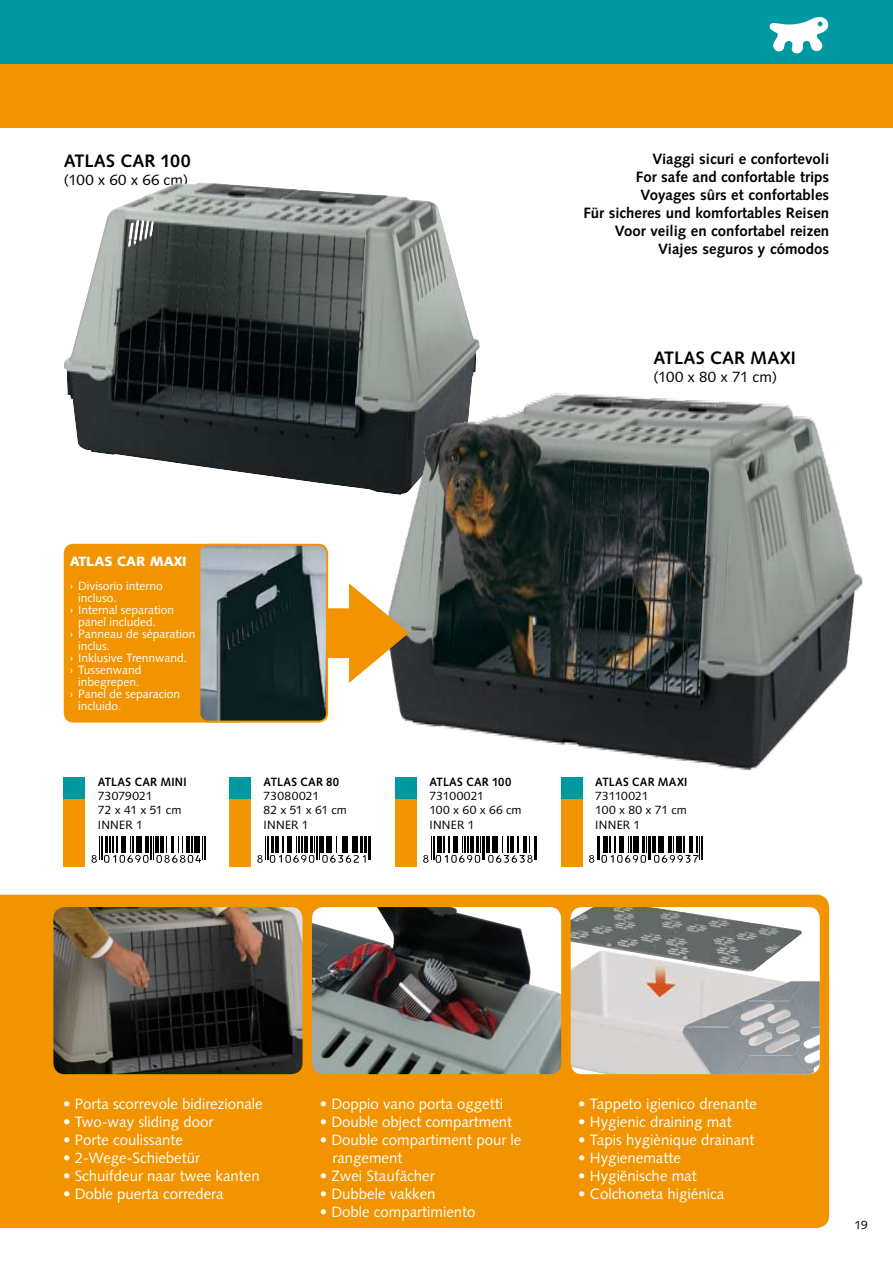
<style>
.page{position:relative;width:893px;height:1263px;background:#fff}
.page>*{position:absolute;margin:0;border:0;box-sizing:border-box;transform-origin:0 0}
.t1{font:700 18px "Syntax";letter-spacing:.01em;color:#000}
.t2{font:15px/18px "Syntax";color:#fff}
.t3{font:700 15px/18px "Syntax";color:#000;text-align:right}
.t4{font:15px "Syntax";letter-spacing:.015em;color:#000}
.t5{font:900 13.5px "Syntax";color:#fff}
.t6{font:12px "Syntax";color:#fff}
.t7{font:12px/14.4px "Syntax";letter-spacing:.015em;color:#000}
.t8{font:700 12px "Syntax";letter-spacing:.025em;color:#000;scale:.95 1}
</style>
<div class="page">
<div style="left:0;top:0;width:893px;height:64px;background:#0098a1"></div>
<div style="left:0;top:64px;width:893px;height:64px;background:#f29400"></div>
<svg style="left:769px;top:17px;width:60px;height:37px"></svg>
<svg style="left:91px;top:836px;width:114px;height:27px"></svg>
<div style="left:64px;top:777px;width:21px;height:21px;background:#0098a1"></div>
<div style="left:64px;top:799px;width:21px;height:67px;background:#f29400"></div>
<svg style="left:257px;top:836px;width:114px;height:27px"></svg>
<div style="left:230px;top:777px;width:21px;height:21px;background:#0098a1"></div>
<div style="left:230px;top:799px;width:21px;height:67px;background:#f29400"></div>
<svg style="left:589px;top:836px;width:114px;height:27px"></svg>
<div style="left:561px;top:777px;width:22px;height:21px;background:#0098a1"></div>
<div style="left:561px;top:799px;width:22px;height:67px;background:#f29400"></div>
<div style="left:0;top:895px;width:829px;height:333px;background:#f29400"></div>
<img style="left:52px;top:905px;width:252px;height:171px;border-radius:13px">
<div style="left:50px;top:904px;width:256px;height:173px;border:3px solid #f29400;border-radius:13px"></div>
<img style="left:311px;top:905px;width:252px;height:171px">
<div style="left:309px;top:904px;width:255px;height:173px;border:3px solid #f29400;border-radius:13px"></div>
<svg style="left:569px;top:905px;width:252px;height:171px;background:#dcd6d4"></svg>
<img style="left:569px;top:905px;width:233px;height:67px">
<div style="left:568px;top:904px;width:255px;height:173px;border:3px solid #f29400;border-radius:13px"></div>
<img style="left:681px;top:981px;width:139px;height:93px">
<svg style="left:423px;top:836px;width:114px;height:27px"></svg>
<div style="left:395px;top:777px;width:22px;height:21px;background:#0098a1"></div>
<div style="left:395px;top:799px;width:22px;height:67px;background:#f29400"></div>
<img style="left:64px;top:182px;width:416px;height:307px">
<img style="left:364px;top:378px;width:499px;height:393px">
<svg style="left:328px;top:583px;width:81px;height:100px"></svg>
<div style="left:65px;top:545px;width:182px;height:176px;background:#f29400;border-radius:8px"></div>
<div style="left:64px;top:544px;width:184px;height:178px;border:2px solid #f29400;border-radius:8px"></div>
<img style="left:199px;top:545px;width:128px;height:176px;border-radius:8px">
<div style="left:198px;top:544px;width:130px;height:178px;border:2px solid #f29400;border-radius:8px"></div>
<p class="t1" style="left:64px;top:150px;width:128px">ATLAS CAR 100</p>
<p class="t4" style="left:64px;top:171px;width:126px">(100 x 60 x 66 cm)</p>
<p class="t5" style="left:70px;top:554px;width:119px">ATLAS CAR MAXI</p>
<p class="t6" style="left:70px;top:579px;width:95px">› Divisorio interno</p>
<p class="t6" style="left:78px;top:591px;width:40px">incluso.</p>
<p class="t6" style="left:70px;top:603px;width:106px">› Internal separation</p>
<p class="t6" style="left:78px;top:615px;width:80px">panel included.</p>
<p class="t6" style="left:70px;top:627px;width:127px">› Panneau de séparation</p>
<p class="t6" style="left:78px;top:639px;width:34px">inclus.</p>
<p class="t6" style="left:70px;top:651px;width:119px">› Inklusive Trennwand.</p>
<p class="t6" style="left:70px;top:663px;width:73px">› Tussenwand</p>
<p class="t6" style="left:78px;top:675px;width:63px">inbegrepen.</p>
<p class="t6" style="left:70px;top:687px;width:112px">› Panel de separacion</p>
<p class="t6" style="left:78px;top:699px;width:45px">incluido.</p>
<p class="t8" style="left:98px;top:774px;width:95px">ATLAS CAR MINI</p>
<p class="t7" style="left:98px;top:788px;width:85px">73079021<br>72 x 41 x 51 cm<br>INNER 1</p>
<p class="t8" style="left:264px;top:774px;width:81px">ATLAS CAR 80</p>
<p class="t7" style="left:264px;top:788px;width:85px">73080021<br>82 x 51 x 61 cm<br>INNER 1</p>
<p class="t3" style="left:583px;top:150px;width:247px">Viaggi sicuri e confortevoli<br>For safe and confortable trips<br>Voyages sûrs et confortables<br>Für sicheres und komfortables Reisen<br>Voor veilig en confortabel reizen<br>Viajes seguros y cómodos</p>
<p class="t1" style="left:653px;top:347px;width:144px">ATLAS CAR MAXI</p>
<p class="t4" style="left:653px;top:368px;width:125px">(100 x 80 x 71 cm)</p>
<p class="t8" style="left:429px;top:774px;width:88px">ATLAS CAR 100</p>
<p class="t7" style="left:429px;top:788px;width:94px">73100021<br>100 x 60 x 66 cm<br>INNER 1</p>
<p class="t8" style="left:595px;top:774px;width:98px">ATLAS CAR MAXI</p>
<p class="t7" style="left:595px;top:788px;width:93px">73110021<br>100 x 80 x 71 cm<br>INNER 1</p>
<p class="t2" style="left:63px;top:1095px;width:201px">• Porta scorrevole bidirezionale</p>
<p class="t2" style="left:63px;top:1113px;width:152px">• Two-way sliding door</p>
<p class="t2" style="left:63px;top:1131px;width:122px">• Porte coulissante</p>
<p class="t2" style="left:63px;top:1149px;width:138px">• 2-Wege-Schiebetür</p>
<p class="t2" style="left:63px;top:1167px;width:198px">• Schuifdeur naar twee kanten</p>
<p class="t2" style="left:63px;top:1185px;width:162px">• Doble puerta corredera</p>
<p class="t2" style="left:320px;top:1095px;width:185px">• Doppio vano porta oggetti</p>
<p class="t2" style="left:320px;top:1113px;width:194px">• Double object compartment</p>
<p class="t2" style="left:332px;top:1131px;width:190px;text-indent:-13px">• Double compartiment pour le rangement</p>
<p class="t2" style="left:320px;top:1167px;width:117px">• Zwei Staufächer</p>
<p class="t2" style="left:320px;top:1185px;width:117px">• Dubbele vakken</p>
<p class="t2" style="left:320px;top:1203px;width:157px">• Doble compartimiento</p>
<p class="t2" style="left:578px;top:1095px;width:180px">• Tappeto igienico drenante</p>
<p class="t2" style="left:578px;top:1113px;width:155px">• Hygienic draining mat</p>
<p class="t2" style="left:578px;top:1131px;width:178px">• Tapis hygiènique drainant</p>
<p class="t2" style="left:578px;top:1149px;width:104px">• Hygienematte</p>
<p class="t2" style="left:578px;top:1167px;width:120px">• Hygiënische mat</p>
<p class="t2" style="left:578px;top:1185px;width:147px">• Colchoneta higiénica</p>
<p class="t7" style="left:854px;top:1218px;width:15px">19</p>
</div>
